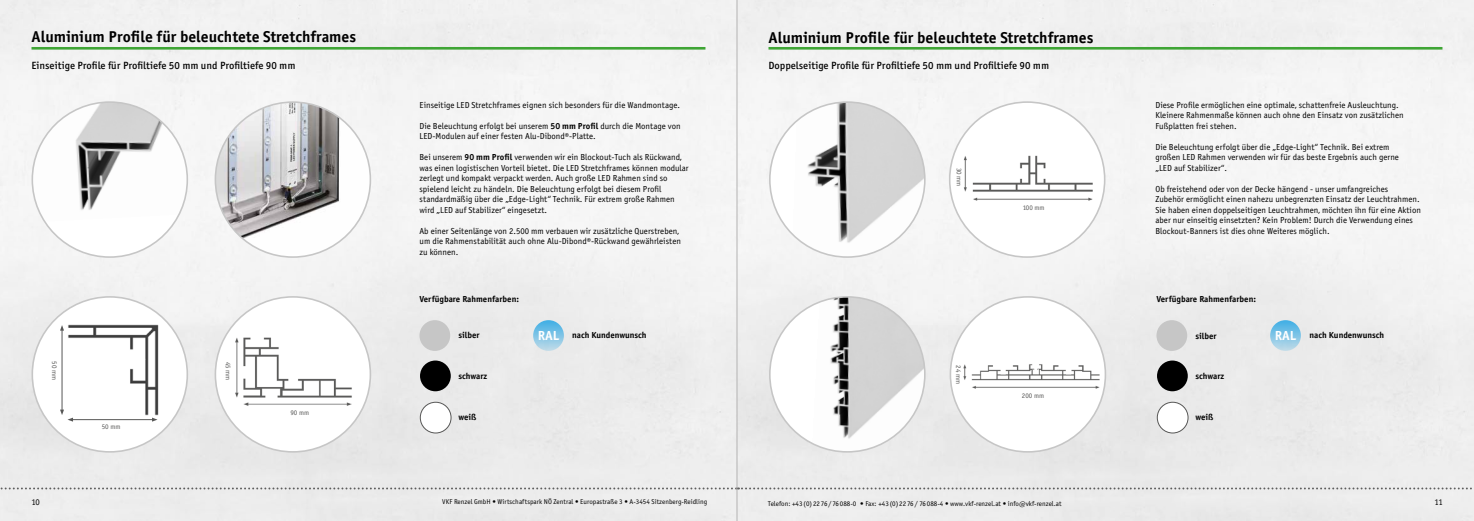
<style>
.page{position:relative;width:1474px;height:521px;background:#fff}
.page>*{position:absolute;margin:0;border:0;box-sizing:border-box;transform-origin:0 0}
.t1{font:15.75px "Officina Sans Bold ITC";color:#000}
.t2{font:13.21px "Officina Sans Bold ITC";color:#fff}
.t3{font:10.5px "Officina Sans Medium ITC";color:#000}
.t4{font:8.75px/10.5px "Officina Sans Book ITC";color:#000}
.t5{font:8.75px "Officina Sans Bold ITC";color:#000}
.t6{font:7px "Officina Sans Book ITC";color:#000}
.t7{font:7px "Officina Sans Book ITC";color:#575756}
.s1{font-family:"Officina Sans Bold ITC"}
.s2{font-size:13.21px;color:#fff}
</style>
<div class="page">
<div style="left:0;top:0;width:1473px;height:521px;background:#f0f0f0"></div>
<svg style="left:0;top:487px;width:1474px;height:2px;background:#c2c2c2"></svg>
<hr style="left:736px;top:0;width:1px;height:521px;background:#b3b2b2">
<div style="left:419px;top:320px;width:31px;height:31px;background:#c6c6c6;border-radius:50%"></div>
<div style="left:420px;top:402px;width:31px;height:31px;background:#fff;border-radius:50%"></div>
<div style="left:420px;top:402px;width:31px;height:31px;border:1px solid #575756;border-radius:50%"></div>
<div style="left:420px;top:360px;width:31px;height:31px;background:#000;border-radius:50%"></div>
<svg style="left:533px;top:320px;width:31px;height:31px"></svg>
<div style="left:32px;top:297px;width:155px;height:155px;background:#fff;border-radius:50%"></div>
<img style="left:32px;top:310px;width:155px;height:130px">
<div style="left:32px;top:102px;width:155px;height:155px;background:#fff;border-radius:50%"></div>
<img style="left:32px;top:102px;width:155px;height:119px">
<img style="left:215px;top:102px;width:155px;height:152px">
<div style="left:215px;top:297px;width:155px;height:155px;background:#fff;border-radius:50%"></div>
<img style="left:215px;top:322px;width:148px;height:109px">
<hr style="left:32px;top:47px;width:673px;height:3px;background:#3fa535">
<hr style="left:62px;top:329px;width:1px;height:82px;background:#575756">
<svg style="left:60px;top:325px;width:4px;height:6px"></svg>
<hr style="left:72px;top:419px;width:81px;height:1px;background:#575756">
<svg style="left:152px;top:418px;width:6px;height:4px"></svg>
<svg style="left:60px;top:410px;width:13px;height:12px"></svg>
<hr style="left:768px;top:47px;width:674px;height:3px;background:#3fa535">
<div style="left:949px;top:102px;width:155px;height:155px;background:#fff;border-radius:50%"></div>
<img style="left:949px;top:120px;width:155px;height:118px">
<div style="left:769px;top:102px;width:155px;height:155px;background:#fff;border-radius:50%"></div>
<img style="left:792px;top:102px;width:132px;height:155px">
<div style="left:769px;top:297px;width:155px;height:155px;background:#fff;border-radius:50%"></div>
<img style="left:812px;top:297px;width:112px;height:155px">
<div style="left:950px;top:297px;width:155px;height:155px;background:#fff;border-radius:50%"></div>
<img style="left:950px;top:325px;width:155px;height:106px">
<div style="left:1156px;top:320px;width:31px;height:31px;background:#c6c6c6;border-radius:50%"></div>
<div style="left:1157px;top:402px;width:31px;height:31px;background:#fff;border-radius:50%"></div>
<div style="left:1156px;top:402px;width:32px;height:31px;border:1px solid #575756;border-radius:50%"></div>
<div style="left:1156px;top:360px;width:31px;height:31px;background:#000;border-radius:50%"></div>
<svg style="left:1270px;top:320px;width:30px;height:31px"></svg>
<h1 class="t1" style="left:32px;top:27px;width:326px">Aluminium Profile für beleuchtete Stretchframes</h1>
<h1 class="t1" style="left:768px;top:28px;width:326px">Aluminium Profile für beleuchtete Stretchframes</h1>
<p class="t3" style="left:32px;top:60px;width:265px">Einseitige Profile für Profiltiefe 50 mm und Profiltiefe 90 mm</p>
<p class="t3" style="left:768px;top:60px;width:282px">Doppelseitige Profile für Profiltiefe 50 mm und Profiltiefe 90 mm</p>
<p class="t7" style="left:58px;top:361px;width:20px;rotate:90deg">50 mm</p>
<p class="t7" style="left:232px;top:362px;width:20px;rotate:90deg">45 mm</p>
<p class="t7" style="left:102px;top:423px;width:20px">50 mm</p>
<p class="t7" style="left:290px;top:409px;width:20px">90 mm</p>
<p class="t4" style="left:419px;top:99px;width:262px">Einseitige LED Stretchframes eignen sich besonders für die Wandmontage.</p>
<p class="t4" style="left:419px;top:120px;width:263px">Die Beleuchtung erfolgt bei unserem <span class="s1">50 mm Profil</span> durch die Montage von<br>LED-Modulen auf einer festen Alu-Dibond®-Platte.</p>
<p class="t4" style="left:419px;top:152px;width:271px">Bei unserem <span class="s1">90 mm Profil</span> verwenden wir ein Blockout-Tuch als Rückwand, was einen logistischen Vorteil bietet. Die LED Stretchframes können modular zerlegt und kompakt verpackt werden. Auch große LED Rahmen sind so spielend leicht zu händeln. Die Beleuchtung erfolgt bei diesem Profil standardmäßig über die „Edge-Light“ Technik. Für extrem große Rahmen wird „LED auf Stabilizer“ eingesetzt.</p>
<p class="t4" style="left:419px;top:225px;width:263px">Ab einer Seitenlänge von 2.500 mm verbauen wir zusätzliche Querstreben, um die Rahmenstabilität auch ohne Alu-Dibond®-Rückwand gewährleisten zu können.</p>
<p class="t5" style="left:419px;top:294px;width:101px">Verfügbare Rahmenfarben:</p>
<p class="t5" style="left:458px;top:330px;width:23px">silber</p>
<p class="t5" style="left:572px;top:330px;width:76px">nach Kundenwunsch</p>
<p class="t5" style="left:458px;top:370px;width:30px">schwarz</p>
<p class="t5" style="left:458px;top:412px;width:20px">weiß</p>
<h2 class="t2" style="left:537px;top:328px;width:23px">RAL</h2>
<p class="t7" style="left:963px;top:168px;width:20px;rotate:90deg">30 mm</p>
<p class="t7" style="left:1022px;top:204px;width:23px">100 mm</p>
<p class="t7" style="left:962px;top:365px;width:20px;rotate:90deg">24 mm</p>
<p class="t7" style="left:1021px;top:392px;width:24px">200 mm</p>
<p class="t4" style="left:1155px;top:99px;width:250px">Diese Profile ermöglichen eine optimale, schattenfreie Ausleuchtung.<br>Kleinere Rahmenmaße können auch ohne den Einsatz von zusätzlichen<br>Fußplatten frei stehen.</p>
<p class="t4" style="left:1155px;top:141px;width:245px">Die Beleuchtung erfolgt über die „Edge-Light“ Technik. Bei extrem großen LED Rahmen verwenden wir für das beste Ergebnis auch gerne „LED auf Stabilizer“.</p>
<p class="t4" style="left:1155px;top:183px;width:267px">Ob freistehend oder von der Decke hängend - unser umfangreiches<br>Zubehör ermöglicht einen nahezu unbegrenzten Einsatz der Leuchtrahmen.<br>Sie haben einen doppelseitigen Leuchtrahmen, möchten ihn für eine Aktion aber nur einseitig einsetzten? Kein Problem! Durch die Verwendung eines Blockout-Banners ist dies ohne Weiteres möglich.</p>
<p class="t5" style="left:1156px;top:294px;width:101px">Verfügbare Rahmenfarben:</p>
<p class="t5" style="left:1195px;top:330px;width:23px">silber</p>
<p class="t5" style="left:1195px;top:370px;width:30px">schwarz</p>
<p class="t5" style="left:1195px;top:412px;width:20px">weiß</p>
<p class="t5" style="left:1274px;top:330px;width:111px"><span class="s2">RAL</span> nach Kundenwunsch</p>
<p class="t4" style="left:31px;top:497px;width:10px">10</p>
<p class="t6" style="left:442px;top:497px;width:266px">VKF Renzel GmbH • Wirtschaftspark NÖ Zentral • Europastraße 3 • A-3454 Sitzenberg-Reidling</p>
<p class="t4" style="left:1434px;top:497px;width:10px">11</p>
<p class="t6" style="left:767px;top:499px;width:295px">Telefon: +43(0) 2276/ 76088-0 • Fax: +43(0) 2276/ 76 088-4 • www.vkf-renzel.at • info@vkf-renzel.at</p>
</div>
